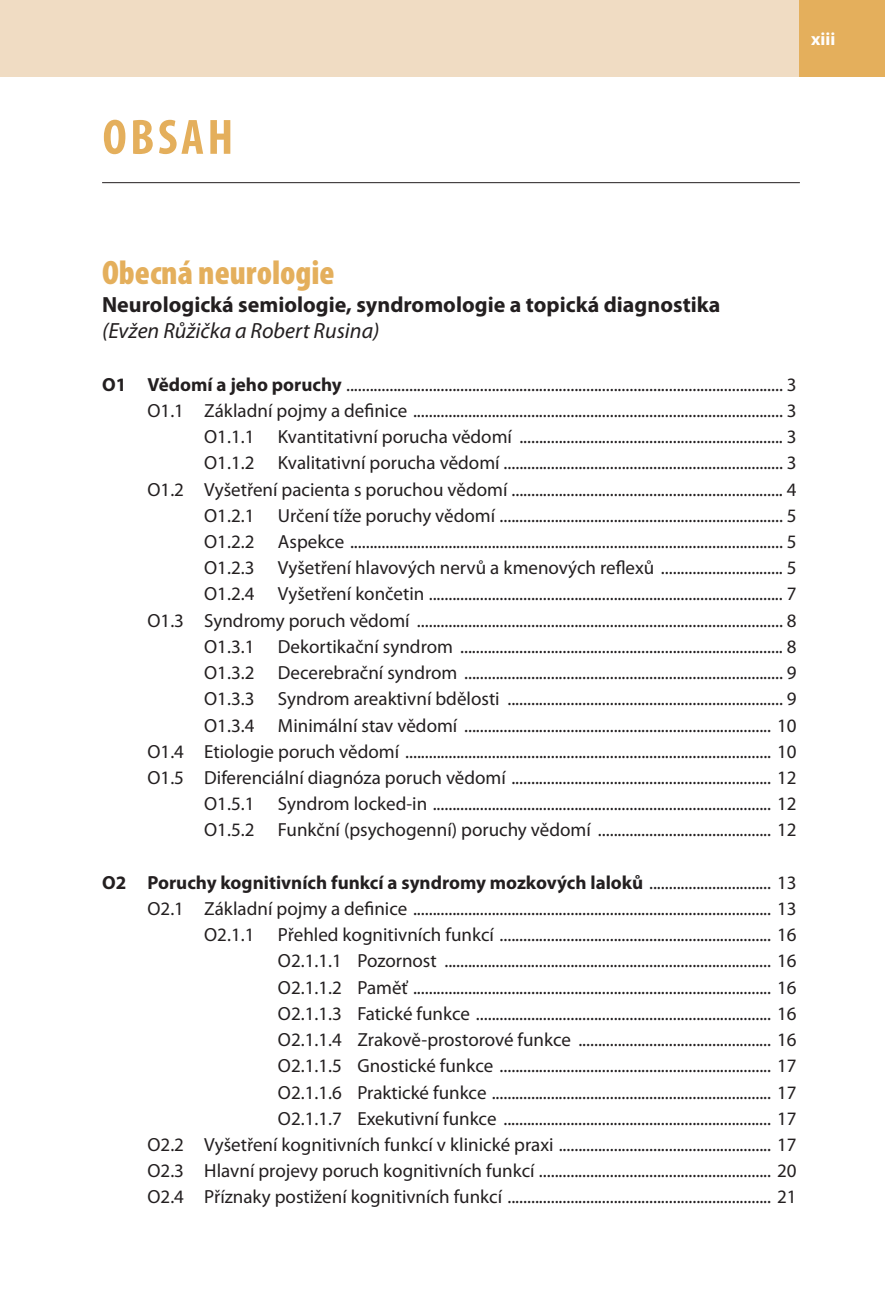
<style>
.page{position:relative;width:885px;height:1316px;background:#fff}
.page>*{position:absolute;margin:0;border:0;box-sizing:border-box;transform-origin:0 0}
.t1{font:700 condensed 50px "Myriad Pro";letter-spacing:.07em;color:#e4af5c}
.t2{font:900 condensed 34px "Myriad Pro";color:#e4af5c}
.t3{font:700 22px "Myriad Pro";color:#231f20}
.t4{font:italic 22px "Myriad Pro";color:#231f20}
.t5{font:19px/26.2px "Myriad Pro";color:#231f20;text-align:right}
.t6{font:700 18px "Myriad Pro";color:#fff}
.s1{font-weight:700}
</style>
<div class="page">
<div style="left:0;top:0;width:799px;height:77px;background:#f0dcc3"></div>
<div style="left:799px;top:0;width:85px;height:77px;background:#e4af5c"></div>
<hr style="left:102px;top:182px;width:697px;height:1px;background:#231f20">
<h1 class="t1" style="left:103px;top:118px;width:132px">OBSAH</h1>
<p class="t6" style="left:811px;top:32px;width:26px">xiii</p>
<h2 class="t2" style="left:102px;top:260px;width:234px">Obecná neurologie</h2>
<p class="t3" style="left:102px;top:296px;width:619px">Neurologická semiologie, syndromologie a topická diagnostika</p>
<p class="t4" style="left:102px;top:322px;width:279px">(Evžen Růžička a Robert Rusina)</p>
<p class="t5" style="left:102px;top:373px;width:696px"><span class="s1">O1 Vědomí a jeho poruchy</span> ............................................................................................................... 3<br>O1.1 Základní pojmy a definice .............................................................................................. 3<br>O1.1.1 Kvantitativní porucha vědomí ................................................................... 3<br>O1.1.2 Kvalitativní porucha vědomí ....................................................................... 3<br>O1.2 Vyšetření pacienta s poruchou vědomí ..................................................................... 4<br>O1.2.1 Určení tíže poruchy vědomí ........................................................................ 5<br>O1.2.2 Aspekce .............................................................................................................. 5<br>O1.2.3 Vyšetření hlavových nervů a kmenových reflexů ............................... 5<br>O1.2.4 Vyšetření končetin .......................................................................................... 7<br>O1.3 Syndromy poruch vědomí ............................................................................................. 8<br>O1.3.1 Dekortikační syndrom .................................................................................. 8<br>O1.3.2 Decerebrační syndrom ................................................................................. 9<br>O1.3.3 Syndrom areaktivní bdělosti ...................................................................... 9<br>O1.3.4 Minimální stav vědomí .............................................................................. 10<br>O1.4 Etiologie poruch vědomí ............................................................................................. 10<br>O1.5 Diferenciální diagnóza poruch vědomí .................................................................. 12<br>O1.5.1 Syndrom locked-in ...................................................................................... 12<br>O1.5.2 Funkční (psychogenní) poruchy vědomí ............................................ 12</p>
<p class="t5" style="left:102px;top:871px;width:696px"><span class="s1">O2 Poruchy kognitivních funkcí a syndromy mozkových laloků</span> ............................... 13<br>O2.1 Základní pojmy a definice ........................................................................................... 13<br>O2.1.1 Přehled kognitivních funkcí ..................................................................... 16<br>O2.1.1.1 Pozornost ................................................................................... 16<br>O2.1.1.2 Paměť ........................................................................................... 16<br>O2.1.1.3 Fatické funkce ........................................................................... 16<br>O2.1.1.4 Zrakově-prostorové funkce ................................................. 16<br>O2.1.1.5 Gnostické funkce ..................................................................... 17<br>O2.1.1.6 Praktické funkce ....................................................................... 17<br>O2.1.1.7 Exekutivní funkce .................................................................... 17<br>O2.2 Vyšetření kognitivních funkcí v klinické praxi ...................................................... 17<br>O2.3 Hlavní projevy poruch kognitivních funkcí ........................................................... 20<br>O2.4 Příznaky postižení kognitivních funkcí ................................................................... 21</p>
</div>
